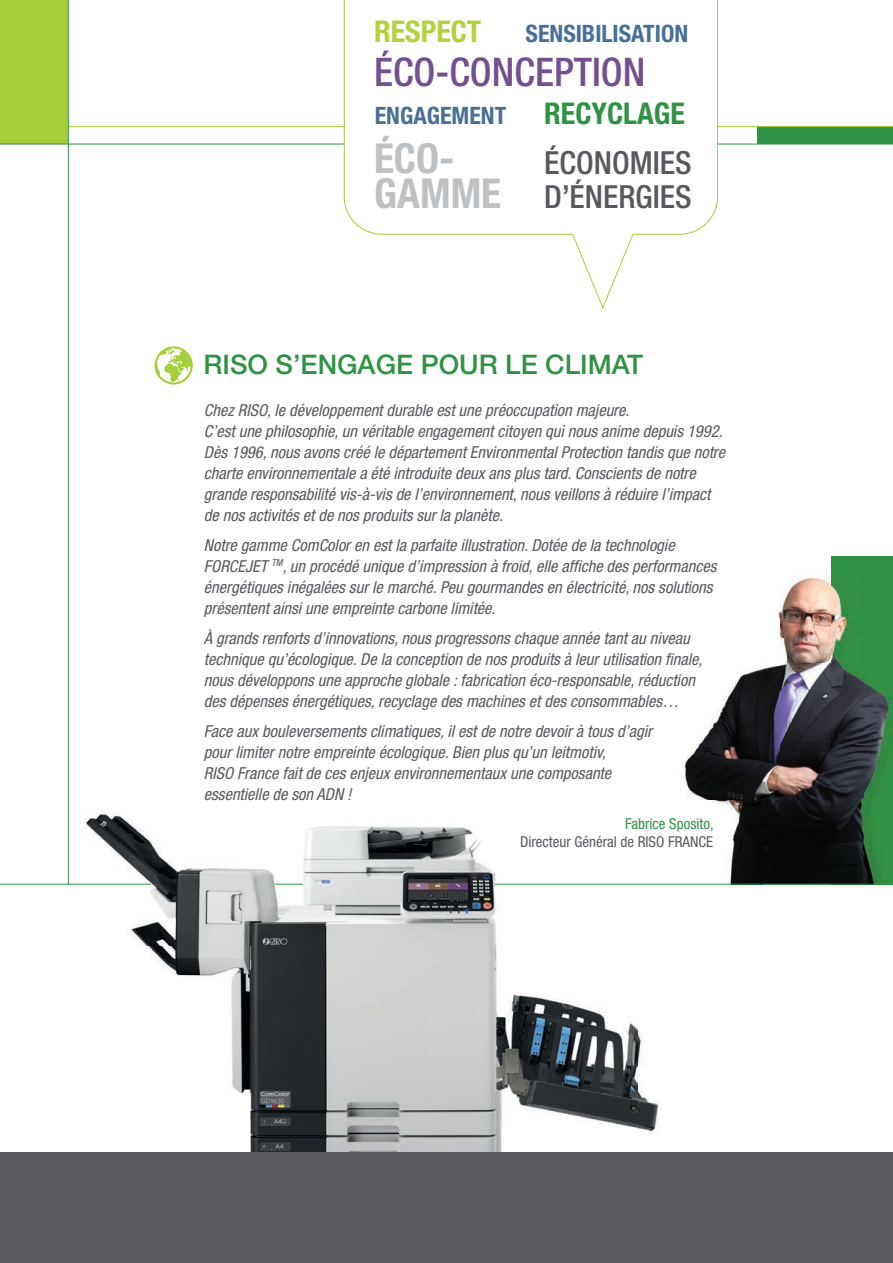
<style>
.page{position:relative;width:893px;height:1263px;background:#fff}
.page>*{position:absolute;margin:0;border:0;box-sizing:border-box;transform-origin:0 0}
.t1{font:700 condensed 41.4px/34.8px "Helvetica Neue LT Std";color:#bec1c3}
.t2{font:500 condensed 39.45px "Helvetica Neue LT Std";color:#74508f}
.t3{font:500 condensed 31.8px/34.5px "Helvetica Neue LT Std";color:#5b575e}
.t4{font:700 condensed 30px "Helvetica Neue LT Std";color:#309244}
.t5{font:700 condensed 30px "Helvetica Neue LT Std";color:#b2d23f}
.t6{font:500 27px "Helvetica Neue LT Std";color:#309244}
.t7{font:700 condensed 24px "Helvetica Neue LT Std";color:#476f98}
.t8{font:italic condensed 16.5px/21px "Helvetica Neue LT Std";color:#5b575e}
.t9{font:condensed 15px "Helvetica Neue LT Std";color:#5b575e}
.t10{font:condensed 15px "Helvetica Neue LT Std";color:#309244}
</style>
<div class="page">
<img style="left:23px;top:801px;width:653px;height:351px">
<div style="left:0;top:0;width:68px;height:144px;background:#a6ce39"></div>
<div style="left:757px;top:126px;width:136px;height:18px;background:#309244"></div>
<div style="left:0;top:1152px;width:893px;height:111px;background:#5b575e"></div>
<hr style="left:0;top:126px;width:893px;height:1px;background:#a6ce39">
<hr style="left:68px;top:0;width:1px;height:884px;background:#309244">
<svg style="left:155px;top:346px;width:38px;height:39px"></svg>
<div style="left:831px;top:556px;width:62px;height:328px;background:#309244"></div>
<img style="left:681px;top:577px;width:150px;height:266px">
<img style="left:676px;top:843px;width:155px;height:41px">
<img style="left:831px;top:584px;width:59px;height:300px">
<hr style="left:0;top:884px;width:151px;height:1px;background:#309244">
<hr style="left:0;top:144px;width:893px;height:1px;background:#309244">
<svg style="left:344px;top:0;width:374px;height:309px"></svg>
<hr style="left:495px;top:884px;width:398px;height:1px;background:#309244">
<svg style="left:275px;top:884px;width:28px;height:1px"></svg>
<h3 class="t5" style="left:374px;top:13px;width:109px">RESPECT</h3>
<h2 class="t2" style="left:374px;top:49px;width:273px">ÉCO-CONCEPTION</h2>
<h3 class="t7" style="left:375px;top:101px;width:133px">ENGAGEMENT</h3>
<h3 class="t4" style="left:544px;top:95px;width:142px">RECYCLAGE</h3>
<h3 class="t7" style="left:526px;top:19px;width:164px">SENSIBILISATION</h3>
<h1 class="t1" style="left:374px;top:141px;width:129px">ÉCO-<br>GAMME</h1>
<h3 class="t3" style="left:544px;top:145px;width:149px">ÉCONOMIES<br>D’ÉNERGIES</h3>
<h3 class="t6" style="left:204px;top:348px;width:441px">RISO S’ENGAGE POUR LE CLIMAT</h3>
<p class="t8" style="left:204px;top:400px;width:523px">Chez RISO, le développement durable est une préoccupation majeure.<br>C’est une philosophie, un véritable engagement citoyen qui nous anime depuis 1992.<br>Dès 1996, nous avons créé le département Environmental Protection tandis que notre charte environnementale a été introduite deux ans plus tard. Conscients de notre grande responsabilité vis-à-vis de l’environnement, nous veillons à réduire l’impact de nos activités et de nos produits sur la planète.</p>
<p class="t8" style="left:204px;top:535px;width:514px">Notre gamme ComColor en est la parfaite illustration. Dotée de la technologie FORCEJET <sup>TM</sup>, un procédé unique d’impression à froid, elle affiche des performances énergétiques inégalées sur le marché. Peu gourmandes en électricité, nos solutions présentent ainsi une empreinte carbone limitée.</p>
<p class="t8" style="left:204px;top:628px;width:500px">À grands renforts d’innovations, nous progressons chaque année tant au niveau technique qu’écologique. De la conception de nos produits à leur utilisation finale, nous développons une approche globale : fabrication éco-responsable, réduction des dépenses énergétiques, recyclage des machines et des consommables…</p>
<p class="t8" style="left:204px;top:721px;width:450px">Face aux bouleversements climatiques, il est de notre devoir à tous d’agir pour limiter notre empreinte écologique. Bien plus qu’un leitmotiv,<br>RISO France fait de ces enjeux environnementaux une composante essentielle de son ADN !</p>
<p class="t10" style="left:625px;top:814px;width:90px">Fabrice Sposito,</p>
<p class="t9" style="left:520px;top:832px;width:195px">Directeur Général de RISO FRANCE</p>
</div>
